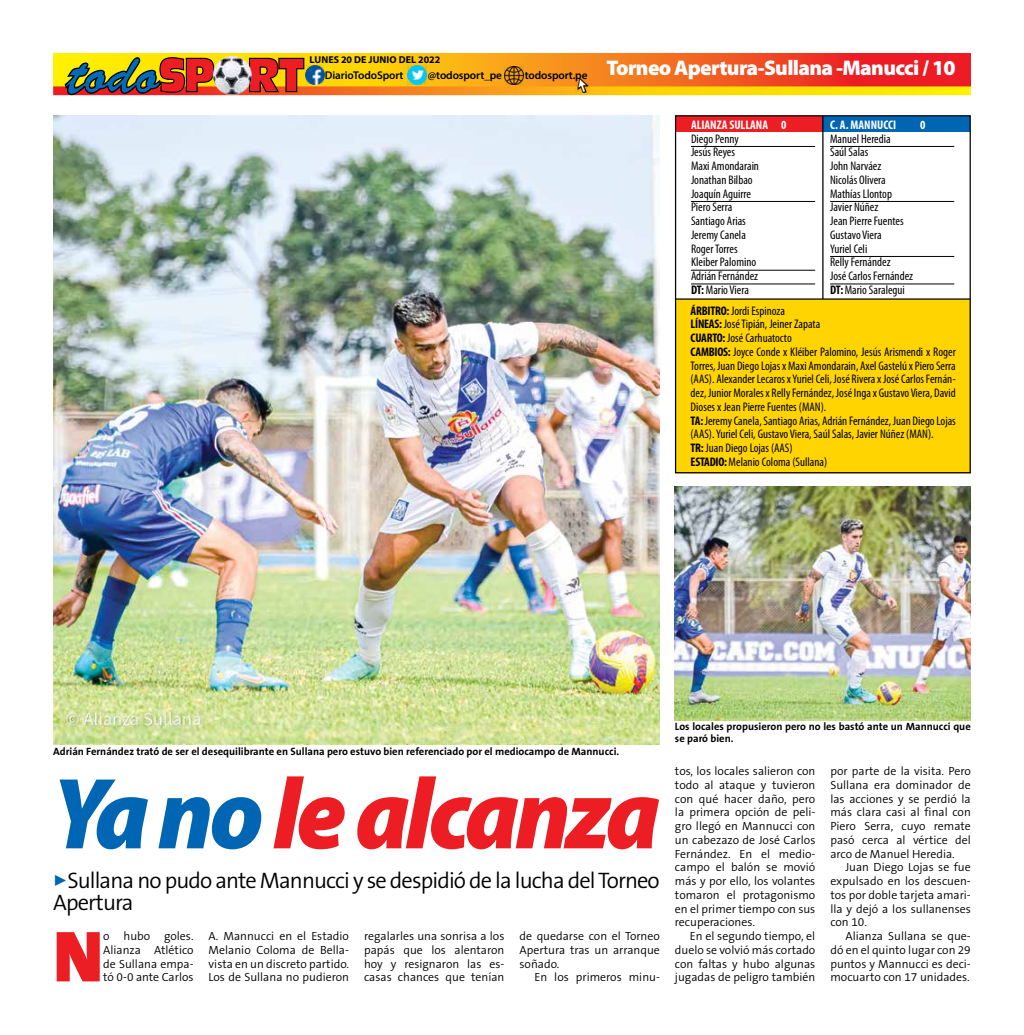
<style>
.page{position:relative;width:1024px;height:1035px;background:#fff}
.page>*{position:absolute;margin:0;border:0;box-sizing:border-box;transform-origin:0 0}
.t1{font:italic 900 semi-condensed 102px "Myriad Pro";letter-spacing:-.04em;color:#ed1d24}
.t2{font:900 73px "The Sans B9";color:#ed1d24}
.t3{font:300 22.5px/22.5px "The Sans B4";letter-spacing:-.04em;color:#000}
.t4{font:900 21.25px "Myriad Pro";letter-spacing:-.03em;color:#fff}
.t5{font:condensed 12.5px/13.8px "Myriad Pro";color:#000}
.t6{font:700 condensed 12.5px "Myriad Pro";color:#fff}
.t7{font:300 11.88px/13.8px "The Sans B4";color:#000;text-align:justify}
.t8{font:600 11.25px "Myriad Pro";letter-spacing:-.01em;color:#000}
.t9{font:700 10.62px/11.2px "The Sans";color:#000}
.t10{font:700 10px "Myriad Pro";letter-spacing:.01em;color:#000}
.s1{font-weight:700}
.s2{color:#0066b3}
</style>
<div class="page">
<svg style="left:53px;top:53px;width:918px;height:33px;background:#f47919"></svg>
<svg style="left:53px;top:86px;width:918px;height:9px;background:#fab10e"></svg>
<svg style="left:251px;top:58px;width:53px;height:34px;background:#cd4018"></svg>
<svg style="left:65px;top:57px;width:149px;height:38px;background:#9c692f"></svg>
<img style="left:212px;top:55px;width:39px;height:39px">
<img style="left:575px;top:78px;width:14px;height:14px">
<img style="left:306px;top:66px;width:19px;height:18px">
<img style="left:407px;top:66px;width:19px;height:19px">
<img style="left:504px;top:66px;width:19px;height:19px">
<img style="left:53px;top:115px;width:607px;height:629px">
<div style="left:675px;top:116px;width:148px;height:15px;background:#ed1d24"></div>
<div style="left:822px;top:116px;width:147px;height:15px;background:#0066b3"></div>
<div style="left:675px;top:299px;width:295px;height:174px;background:#ffd400"></div>
<div style="left:675px;top:115px;width:296px;height:358px;border:1px solid #000"></div>
<hr style="left:822px;top:116px;width:1px;height:183px;background:#000">
<hr style="left:676px;top:298px;width:294px;height:2px;background:#000">
<hr style="left:691px;top:146px;width:124px;height:1px;background:#000">
<hr style="left:691px;top:201px;width:124px;height:1px;background:#000">
<hr style="left:691px;top:270px;width:124px;height:1px;background:#000">
<hr style="left:691px;top:284px;width:124px;height:1px;background:#000">
<hr style="left:830px;top:146px;width:124px;height:1px;background:#000">
<hr style="left:830px;top:201px;width:124px;height:1px;background:#000">
<hr style="left:830px;top:256px;width:124px;height:1px;background:#000">
<hr style="left:830px;top:284px;width:124px;height:1px;background:#000">
<img style="left:675px;top:486px;width:296px;height:234px">
<p class="t10" style="left:309px;top:53px;width:132px">LUNES 20 DE JUNIO DEL 2022</p>
<p class="t8" style="left:325px;top:68px;width:80px">DiarioTodoSport</p>
<p class="t8" style="left:428px;top:68px;width:76px">@todosport_pe</p>
<h3 class="t4" style="left:525px;top:54px;width:432px"><sub>todosport.pe</sub> Torneo Apertura-Sullana -Manucci / 10</h3>
<p class="t6" style="left:830px;top:117px;width:68px">C. A. MANNUCCI</p>
<p class="t6" style="left:920px;top:117px;width:7px">0</p>
<p class="t5" style="left:830px;top:131px;width:84px">Manuel Heredia<br>Saúl Salas<br>John Narváez<br>Nicolás Olivera<br>Mathías Llontop<br>Javier Núñez<br>Jean Pierre Fuentes<br>Gustavo Viera<br>Yuriel Celi<br>Relly Fernández<br>José Carlos Fernández<br><span class="s1">DT:</span> Mario Saralegui</p>
<p class="t5" style="left:690px;top:303px;width:267px"><span class="s1">ÁRBITRO:</span> Jordi Espinoza<br><span class="s1">LÍNEAS:</span> José Tipián, Jeiner Zapata<br><span class="s1">CUARTO:</span> José Carhuatocto<br><span class="s1">CAMBIOS:</span> Joyce Conde x Kléiber Palomino, Jesús Arismendi x Roger Torres, Juan Diego Lojas x Maxi Amondarain, Axel Gastelú x Piero Serra (AAS). Alexander Lecaros x Yuriel Celi, José Rivera x José Carlos Fernán&shy;dez, Junior Morales x Relly Fernández, José Inga x Gustavo Viera, David Dioses x Jean Pierre Fuentes (MAN).<br><span class="s1">TA:</span> Jeremy Canela, Santiago Arias, Adrián Fernández, Juan Diego Lojas (AAS). Yuriel Celi, Gustavo Viera, Saúl Salas, Javier Núñez (MAN).<br><span class="s1">TR:</span> Juan Diego Lojas (AAS)<br><span class="s1">ESTADIO:</span> Melanio Coloma (Sullana)</p>
<p class="t6" style="left:691px;top:117px;width:97px">ALIANZA SULLANA 0</p>
<p class="t5" style="left:691px;top:131px;width:70px">Diego Penny<br>Jesús Reyes<br>Maxi Amondarain<br>Jonathan Bilbao<br>Joaquín Aguirre<br>Piero Serra<br>Santiago Arias<br>Jeremy Canela<br>Roger Torres<br>Kleiber Palomino<br>Adrián Fernández<br><span class="s1">DT:</span> Mario Viera</p>
<p class="t9" style="left:53px;top:746px;width:567px">Adrián Fernández trató de ser el desequilibrante en Sullana pero estuvo bien referenciado por el mediocampo de Mannucci.</p>
<h1 class="t1" style="left:53px;top:747px;width:608px"><span class="s2">Ya no</span> le alcanza</h1>
<h3 class="t3" style="left:53px;top:870px;width:608px"><span class="s2">✓</span>Sullana no pudo ante Mannucci y se despidió de la lucha del Torneo<br>Apertura</h3>
<h2 class="t2" style="left:53px;top:918px;width:52px">N</h2>
<p class="t7" style="left:103px;top:930px;width:92px">o hubo goles.<br>Alianza Atlético de Sullana empa&shy;tó 0-0 ante Carlos</p>
<p class="t7" style="left:209px;top:930px;width:142px">A. Mannucci en el Estadio Melanio Coloma de Bella&shy;vista en un discreto partido.<br>Los de Sullana no pudieron</p>
<p class="t7" style="left:364px;top:930px;width:142px">regalarles una sonrisa a los papás que los alentaron hoy y resignaron las es&shy;casas chances que tenían</p>
<p class="t7" style="left:519px;top:930px;width:142px">de quedarse con el Torneo Apertura tras un arranque soñado.</p>
<p class="t7" style="left:534px;top:971px;width:127px">En los primeros minu-</p>
<p class="t9" style="left:675px;top:721px;width:297px">Los locales propusieron pero no les bastó ante un Mannucci que se paró bien.</p>
<p class="t7" style="left:675px;top:765px;width:142px">tos, los locales salieron con todo al ataque y tuvieron con qué hacer daño, pero la primera opción de peli&shy;gro llegó en Mannucci con un cabezazo de José Carlos Fernández. En el medio&shy;campo el balón se movió más y por ello, los volantes tomaron el protagonismo en el primer tiempo con sus recuperaciones.</p>
<p class="t7" style="left:675px;top:930px;width:142px;text-indent:15px">En el segundo tiempo, el duelo se volvió más cortado con faltas y hubo algunas jugadas de peligro también</p>
<p class="t7" style="left:830px;top:765px;width:142px">por parte de la visita. Pero Sullana era dominador de las acciones y se perdió la más clara casi al final con Piero Serra, cuyo remate pasó cerca al vértice del arco de Manuel Heredia.</p>
<p class="t7" style="left:830px;top:861px;width:142px;text-indent:15px">Juan Diego Lojas se fue expulsado en los descuen&shy;tos por doble tarjeta amari&shy;lla y dejó a los sullanenses con 10.</p>
<p class="t7" style="left:830px;top:930px;width:142px;text-indent:15px">Alianza Sullana se que&shy;dó en el quinto lugar con 29 puntos y Mannucci es deci&shy;mocuarto con 17 unidades.</p>
</div>
